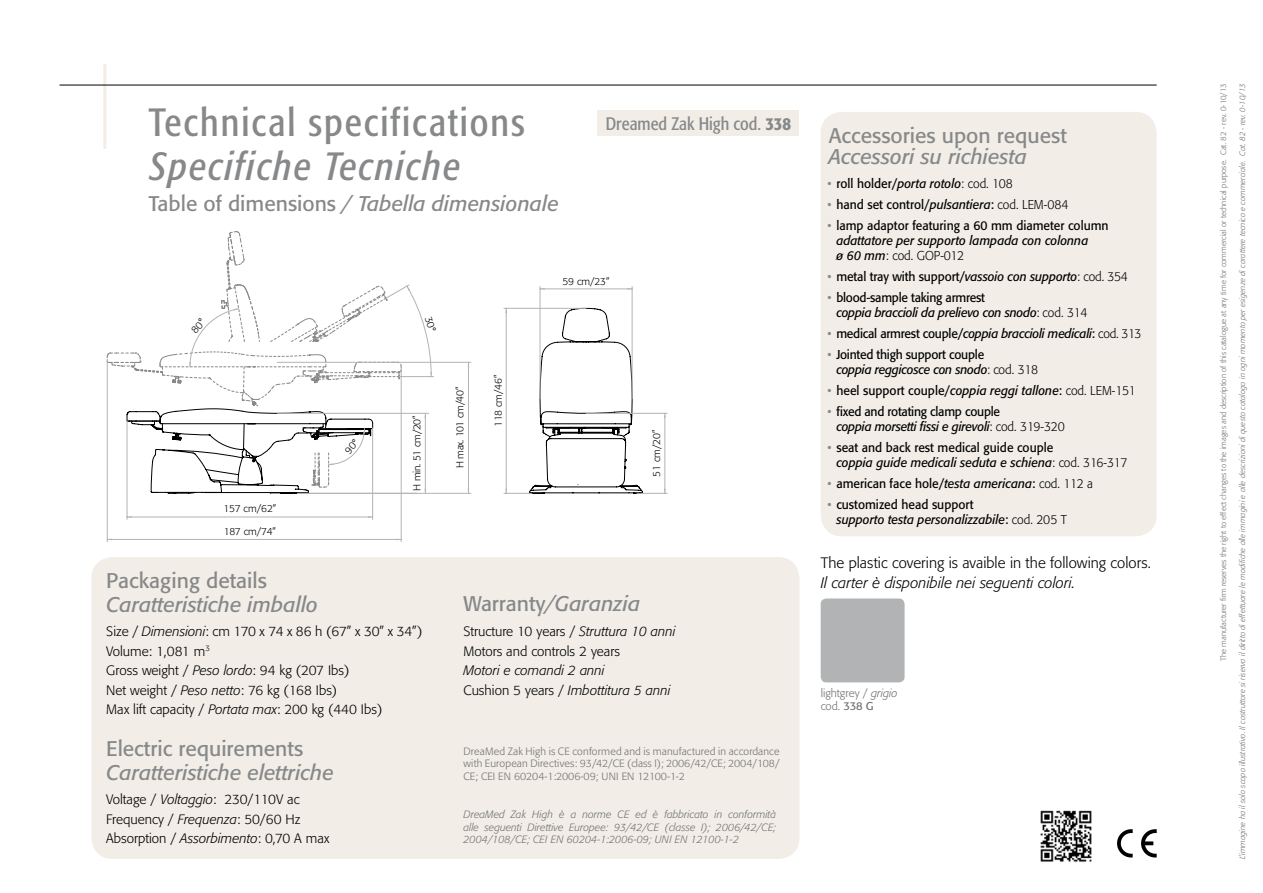
<style>
.page{position:relative;width:1263px;height:893px;background:#fff}
.page>*{position:absolute;margin:0;border:0;box-sizing:border-box;transform-origin:0 0}
.t1{font:condensed 39px "Formata";letter-spacing:.05em;color:#87888a}
.t2{font:italic condensed 39px "Formata";letter-spacing:.05em;color:#87888a}
.t3{font:italic 21px "Formata";color:#87888a}
.t4{font:21px "Formata";color:#87888a}
.t5{font:condensed 18px "Formata";color:#87888a}
.t6{font:300 15px "Formata";color:#000}
.t7{font:italic 300 15px "Formata";color:#000}
.t8{font:300 13.5px/19.5px "Formata";color:#000}
.t9{font:italic 300 13.5px/19.5px "Formata";color:#000}
.t10{font:12.75px/15px "Formata";color:#000;scale:.95 1}
.t11{font:italic 12.75px/15px "Formata";letter-spacing:-.02em;color:#000;scale:.95 1}
.t12{font:italic 12.75px/15px "Formata";color:#000;scale:.95 1}
.t13{font:12.75px/15px "Formata";letter-spacing:-.02em;color:#000;scale:.95 1}
.t14{font:300 11.25px/13.5px "Formata";color:#707172}
.t15{font:300 10.5px/12.6px "Formata";color:#707172;text-align:justify}
.t16{font:italic 300 10.5px/12.6px "Formata";color:#707172;text-align:justify}
.t17{font:300 10.2px "Formata";letter-spacing:-.02em;color:#000}
.t18{font:italic 300 7.8px "Formata";color:#707172}
.t19{font:300 7.8px "Formata";color:#707172}
.s1{font-style:normal}
.s2{font-weight:500}
.s3{font-style:italic}
.s4{color:#87888a}
.s5{font-weight:300}
.s6{font-style:normal;color:#87888a}
.s7{font-weight:300;font-style:normal}
.s8{font-weight:400}
</style>
<div class="page">
<hr style="left:103px;top:64px;width:3px;height:85px;background:#f2eee7">
<div style="left:91px;top:557px;width:708px;height:302px;background:#f2eee7;border-radius:21px"></div>
<hr style="left:60px;top:85px;width:1097px;height:1px;background:#000">
<img style="left:1040px;top:810px;width:52px;height:52px">
<div style="left:821px;top:112px;width:336px;height:424px;background:#f2eee7;border-radius:21px"></div>
<div style="left:821px;top:598px;width:83px;height:84px;background:#b1b3b4;border-radius:6px"></div>
<div style="left:597px;top:111px;width:202px;height:25px;background:#f2eee7"></div>
<hr style="left:127px;top:420px;width:1px;height:99px;background:#b1b3b4">
<hr style="left:372px;top:428px;width:1px;height:91px;background:#b1b3b4">
<hr style="left:127px;top:517px;width:246px;height:1px;background:#b1b3b4">
<hr style="left:107px;top:360px;width:1px;height:182px;background:#b1b3b4">
<hr style="left:401px;top:367px;width:1px;height:175px;background:#b1b3b4">
<hr style="left:107px;top:539px;width:294px;height:1px;background:#b1b3b4">
<hr style="left:637px;top:493px;width:30px;height:1px;background:#b1b3b4">
<hr style="left:586px;top:413px;width:81px;height:1px;background:#b1b3b4">
<hr style="left:665px;top:413px;width:1px;height:80px;background:#b1b3b4">
<svg style="left:1117px;top:829px;width:16px;height:28px"></svg>
<svg style="left:1141px;top:829px;width:16px;height:28px"></svg>
<svg style="left:107px;top:231px;width:536px;height:263px"></svg>
<h1 class="t1" style="left:149px;top:99px;width:378px">Technical specifications</h1>
<h1 class="t2" style="left:149px;top:143px;width:313px">Specifiche Tecniche</h1>
<h2 class="t3" style="left:149px;top:191px;width:411px"><span class="s1">Table of dimensions</span> / Tabella dimensionale</h2>
<h3 class="t5" style="left:606px;top:114px;width:187px">Dreamed Zak High cod. <span class="s2">338</span></h3>
<p class="t17" style="left:562px;top:275px;width:49px">59 cm/23”</p>
<p class="t17" style="left:224px;top:503px;width:54px">157 cm/62”</p>
<p class="t17" style="left:224px;top:525px;width:54px">187 cm/74”</p>
<h2 class="t4" style="left:106px;top:567px;width:162px">Packaging details</h2>
<h2 class="t3" style="left:106px;top:591px;width:213px">Caratteristiche imballo</h2>
<p class="t17" style="left:411px;top:491px;width:77px;rotate:-90deg">H min. 51 cm/20”</p>
<p class="t8" style="left:106px;top:622px;width:317px">Size / <span class="s3">Dimensioni</span>: cm 170 x 74 x 86 h (67” x 30” x 34”)<br>Volume: 1,081 m<sup>3<br></sup>Gross weight / <span class="s3">Peso lordo</span>: 94 kg (207 Ibs)<br>Net weight / <span class="s3">Peso netto</span>: 76 kg (168 Ibs)<br>Max lift capacity / <span class="s3">Portata max</span>: 200 kg (440 Ibs)</p>
<h2 class="t4" style="left:106px;top:736px;width:198px">Electric requirements</h2>
<h2 class="t3" style="left:106px;top:760px;width:229px">Caratteristiche elettriche</h2>
<p class="t8" style="left:106px;top:790px;width:225px">Voltage / <span class="s3">Voltaggio</span>: 230/110V ac<br>Frequency / <span class="s3">Frequenza</span>: 50/60 Hz<br>Absorption / <span class="s3">Assorbimento</span>: 0,70 A max</p>
<p class="t17" style="left:454px;top:468px;width:83px;rotate:-90deg">H max. 101 cm/40”</p>
<p class="t17" style="left:492px;top:427px;width:54px;rotate:-90deg">118 cm/46”</p>
<p class="t17" style="left:651px;top:477px;width:49px;rotate:-90deg">51 cm/20”</p>
<h2 class="t3" style="left:463px;top:591px;width:178px"><span class="s1">Warranty</span>/Garanzia</h2>
<p class="t8" style="left:463px;top:622px;width:214px">Structure 10 years / <span class="s3">Struttura 10 anni<br></span>Motors and controls 2 years</p>
<p class="t9" style="left:463px;top:661px;width:209px">Motori e comandi 2 anni<br><span class="s1">Cushion 5 years /</span> Imbottitura 5 anni</p>
<p class="t15" style="left:463px;top:745px;width:318px">DreaMed Zak High is CE conformed and is manufactured in accordance with European Directives: 93/42/CE (class I); 2006/42/CE; 2004/108/ CE; CEI EN 60204-1:2006-09; UNI EN 12100-1-2</p>
<p class="t16" style="left:463px;top:808px;width:314px">DreaMed Zak High è a norme CE ed è fabbricato in conformità alle seguenti Direttive Europee: 93/42/CE (classe I); 2006/42/CE; 2004/108/CE; CEI EN 60204-1:2006-09; UNI EN 12100-1-2</p>
<h2 class="t4" style="left:829px;top:123px;width:239px">Accessories upon request</h2>
<h2 class="t3" style="left:829px;top:144px;width:200px">Accessori su richiesta</h2>
<p class="t10" style="left:828px;top:176px;width:197px"><span class="s4">•</span> roll holder/<span class="s3">porta rotolo</span><span class="s5">: cod. 108</span></p>
<p class="t10" style="left:828px;top:197px;width:255px"><span class="s4">•</span> hand set control/<span class="s3">pulsantiera</span>: <span class="s5">cod. LEM-084</span></p>
<p class="t12" style="left:836px;top:218px;width:288px;text-indent:-9px"><span class="s6">•</span> <span class="s1">lamp adaptor featuring a 60 mm diameter column </span>adattatore per supporto lampada con colonna<br>ø 60 mm<span class="s7">: cod. GOP-012</span></p>
<p class="t10" style="left:828px;top:269px;width:318px"><span class="s4">•</span> metal tray with support/<span class="s3">vassoio con supporto</span><span class="s5">: cod. 354</span></p>
<p class="t11" style="left:836px;top:290px;width:266px;text-indent:-9px"><span class="s6">•</span> <span class="s1">blood-sample taking armrest<br></span>coppia braccioli da prelievo con snodo<span class="s7">: cod. 314</span></p>
<p class="t11" style="left:828px;top:326px;width:332px"><span class="s6">•</span> <span class="s1">medical armrest couple/</span>coppia braccioli medicali<span class="s1">:</span> <span class="s7">cod. 313</span></p>
<p class="t13" style="left:836px;top:347px;width:214px;text-indent:-9px"><span class="s4">•</span> Jointed thigh support couple<br><span class="s3">coppia reggicosce con snodo</span><span class="s5">: cod. 318</span></p>
<p class="t10" style="left:828px;top:383px;width:326px"><span class="s4">•</span> heel support couple/<span class="s3">coppia reggi tallone</span>: <span class="s5">cod. LEM-151</span></p>
<p class="t11" style="left:836px;top:404px;width:242px;text-indent:-9px"><span class="s6">•</span> <span class="s1">fixed and rotating clamp couple<br></span>coppia morsetti fissi e girevoli<span class="s7">: cod. 319-320</span></p>
<p class="t10" style="left:836px;top:440px;width:308px;text-indent:-9px"><span class="s4">•</span> seat and back rest medical guide couple<br><span class="s3">coppia guide medicali seduta e schiena</span><span class="s5">: cod. 316-317</span></p>
<p class="t10" style="left:828px;top:476px;width:281px"><span class="s4">•</span> american face hole/<span class="s3">testa americana</span>: <span class="s5">cod. 112 a</span></p>
<p class="t12" style="left:836px;top:497px;width:244px;text-indent:-9px"><span class="s6">•</span> <span class="s1">customized head support<br></span>supporto testa personalizzabile<span class="s1">:</span> <span class="s7">cod. 205 T</span></p>
<p class="t6" style="left:821px;top:554px;width:332px">The plastic covering is avaible in the following colors.</p>
<p class="t7" style="left:821px;top:574px;width:256px">Il carter è disponibile nei seguenti colori.</p>
<p class="t14" style="left:821px;top:686px;width:78px">lightgrey / <span class="s3">grigio </span>cod. <span class="s8">338 G</span></p>
<p class="t19" style="left:1219px;top:661px;width:579px;rotate:-90deg">The manufacturer firm reserves the right to effect changes to the images and description of this catalogue at any time for commercial or technical purpose. Cat. 82 - rev. 0-10/13</p>
<p class="t18" style="left:1238px;top:859px;width:777px;rotate:-90deg">L’immagine ha il solo scopo illustrativo. Il costruttore si riserva il diritto di effettuare le modifiche alle immagini e alle descrizioni di questo catalogo in ogni momento per esigenze di carattere tecnico e commerciale. Cat. 82 - rev. 0-10/13</p>
</div>
